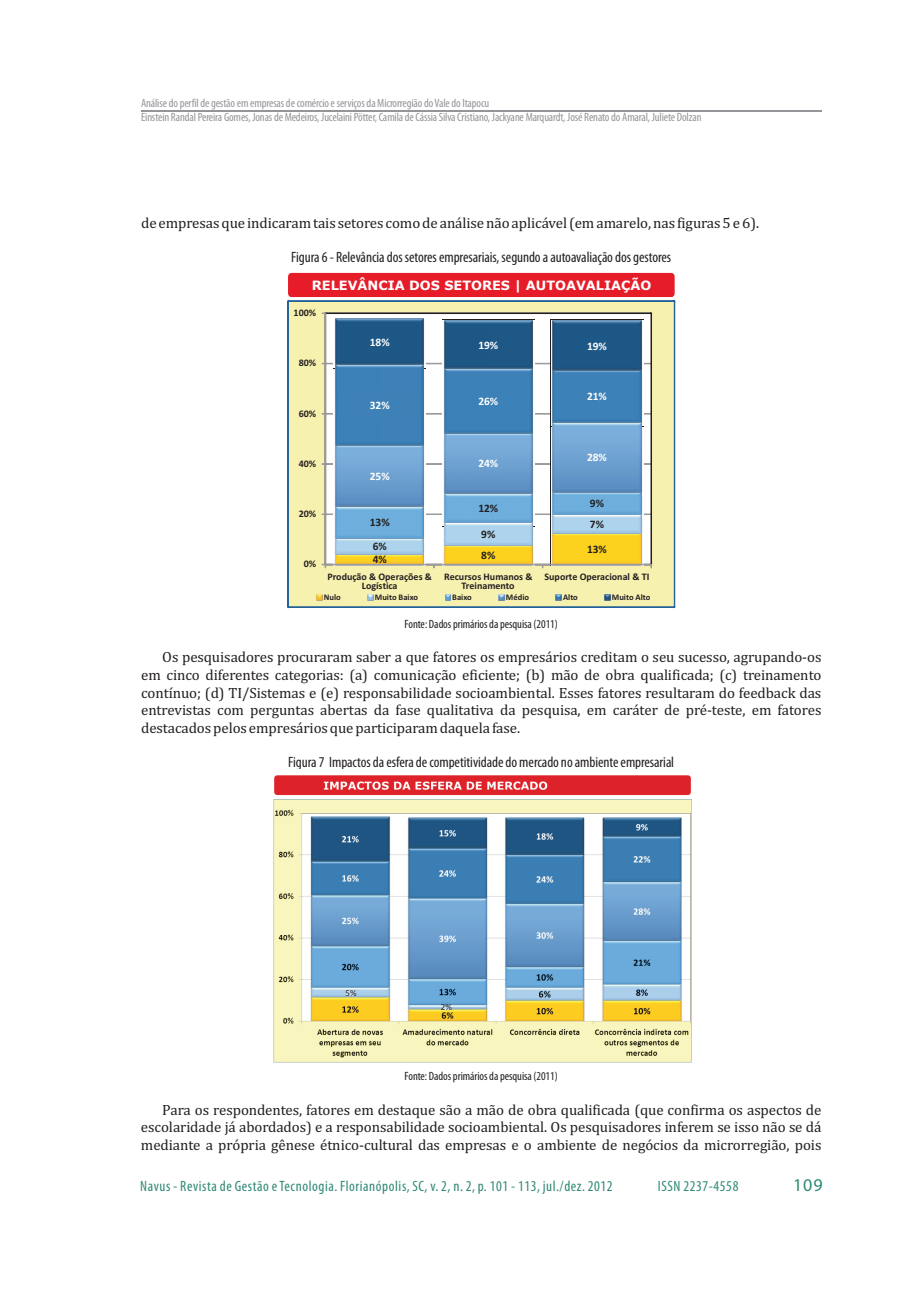
<style>
.page{position:relative;width:920px;height:1290px;background:#fff}
.page>*{position:absolute;margin:0;border:0;box-sizing:border-box;transform-origin:0 0}
.t1{font:18px "Myriad Pro";color:#308976}
.t2{font:15px/17.5px "Cambria";color:#231f20;text-align:justify}
.t3{font:condensed 15px "Myriad Pro";color:#231f20}
.t4{font:condensed 15px "Myriad Pro";letter-spacing:.04em;color:#308976}
.t5{font:700 12.9px "Verdana";color:#fff}
.t6{font:condensed 12px/14.1px "Myriad Pro";color:#939598}
.t7{font:condensed 12px "Myriad Pro";color:#231f20}
.t8{font:700 11.4px "Calibri";color:#fff}
.t9{font:700 11.4px "Calibri";color:#231f20}
.t10{font:700 10.05px/8.1px "Calibri";color:#231f20;text-align:center}
.t11{font:9px "Calibri";color:#231f20}
.t12{font:700 8.55px "Calibri";color:#231f20}
</style>
<div class="page">
<div style="left:288px;top:273px;width:387px;height:24px;background:#e61d29"></div>
<svg style="left:287px;top:300px;width:388px;height:308px;background:#9eb8b7"></svg>
<img style="left:273px;top:775px;width:419px;height:288px">
<hr style="left:141px;top:110px;width:680px;height:1px;background:#939598">
<svg style="left:346px;top:991px;width:7px;height:4px"></svg>
<svg style="left:443px;top:1006px;width:8px;height:3px"></svg>
<p class="t6" style="left:141px;top:97px;width:562px">Análise do perfil de gestão em empresas de comércio e serviços da Microrregião do Vale do Itapocu<br>Einstein Randal Pereira Gomes, Jonas de Medeiros, Jucelaini Pötter, Camila de Cássia Silva Cristiano, Jackyane Marquardt, José Renato do Amaral, Juliete Dolzan</p>
<p class="t2" style="left:141px;top:215px;width:619px">de empresas que indicaram tais setores como de análise não aplicável (em amarelo, nas figuras 5 e 6).</p>
<p class="t3" style="left:291px;top:250px;width:382px">Figura 6 - Relevância dos setores empresariais, segundo a autoavaliação dos gestores</p>
<p class="t5" style="left:312px;top:280px;width:341px">RELEVÂNCIA DOS SETORES | AUTOAVALIAÇÃO</p>
<p class="t10" style="left:294px;top:310px;width:24px">100%</p>
<p class="t10" style="left:299px;top:360px;width:19px">80%</p>
<p class="t10" style="left:299px;top:410px;width:19px">60%</p>
<p class="t8" style="left:370px;top:337px;width:21px">18%</p>
<p class="t8" style="left:478px;top:340px;width:21px">19%</p>
<p class="t8" style="left:587px;top:341px;width:21px">19%</p>
<p class="t8" style="left:370px;top:400px;width:21px">32%</p>
<p class="t8" style="left:478px;top:396px;width:21px">26%</p>
<p class="t8" style="left:587px;top:391px;width:21px">21%</p>
<p class="t10" style="left:299px;top:460px;width:19px">40%</p>
<p class="t10" style="left:299px;top:511px;width:19px">20%</p>
<p class="t10" style="left:304px;top:561px;width:14px">0%</p>
<p class="t8" style="left:370px;top:471px;width:21px">25%</p>
<p class="t8" style="left:478px;top:459px;width:21px">24%</p>
<p class="t9" style="left:478px;top:503px;width:21px">12%</p>
<p class="t8" style="left:587px;top:453px;width:21px">28%</p>
<p class="t9" style="left:590px;top:499px;width:16px">9%</p>
<p class="t9" style="left:370px;top:518px;width:21px">13%</p>
<p class="t9" style="left:590px;top:519px;width:16px">7%</p>
<p class="t9" style="left:481px;top:529px;width:16px">9%</p>
<p class="t9" style="left:373px;top:541px;width:16px">6%</p>
<p class="t9" style="left:587px;top:544px;width:21px">13%</p>
<p class="t9" style="left:481px;top:550px;width:16px">8%</p>
<p class="t9" style="left:373px;top:555px;width:16px">4%</p>
<p class="t10" style="left:327px;top:574px;width:106px">Produção &amp; Operações &amp;<br>Logística</p>
<p class="t10" style="left:444px;top:574px;width:90px">Recursos Humanos &amp;<br>Treinamento</p>
<p class="t10" style="left:544px;top:574px;width:106px">Suporte Operacional &amp; TI</p>
<p class="t12" style="left:324px;top:594px;width:18px">Nulo</p>
<p class="t12" style="left:375px;top:594px;width:45px">Muito Baixo</p>
<p class="t12" style="left:452px;top:594px;width:21px">Baixo</p>
<p class="t12" style="left:506px;top:594px;width:25px">Médio</p>
<p class="t12" style="left:563px;top:594px;width:16px">Alto</p>
<p class="t12" style="left:612px;top:594px;width:40px">Muito Alto</p>
<p class="t7" style="left:405px;top:618px;width:155px">Fonte: Dados primários da pesquisa (2011)</p>
<p class="t2" style="left:141px;top:649px;width:682px;text-indent:21px">Os pesquisadores procuraram saber a que fatores os empresários creditam o seu sucesso, agrupando-os em cinco diferentes categorias: (a) comunicação eficiente; (b) mão de obra qualificada; (c) treinamento contínuo; (d) TI/Sistemas e (e) responsabilidade socioambiental. Esses fatores resultaram do feedback das entrevistas com perguntas abertas da fase qualitativa da pesquisa, em caráter de pré-teste, em fatores destacados pelos empresários que participaram daquela fase.</p>
<p class="t3" style="left:288px;top:755px;width:387px">Figura 7 Impactos da esfera de competitividade do mercado no ambiente empresarial</p>
<p class="t11" style="left:345px;top:989px;width:12px">5%</p>
<p class="t11" style="left:441px;top:1003px;width:12px">2%</p>
<p class="t7" style="left:405px;top:1071px;width:155px">Fonte: Dados primários da pesquisa (2011)</p>
<p class="t2" style="left:141px;top:1102px;width:682px;text-indent:21px">Para os respondentes, fatores em destaque são a mão de obra qualificada (que confirma os aspectos de escolaridade já abordados) e a responsabilidade socioambiental. Os pesquisadores inferem se isso não se dá mediante a própria gênese étnico-cultural das empresas e o ambiente de negócios da microrregião, pois</p>
<p class="t4" style="left:140px;top:1180px;width:474px">Navus - Revista de Gestão e Tecnologia. Florianópolis, SC, v. 2, n. 2, p. 101 - 113, jul./dez. 2012</p>
<p class="t4" style="left:658px;top:1180px;width:82px">ISSN 2237-4558</p>
<p class="t1" style="left:793px;top:1178px;width:31px">109</p>
</div>
